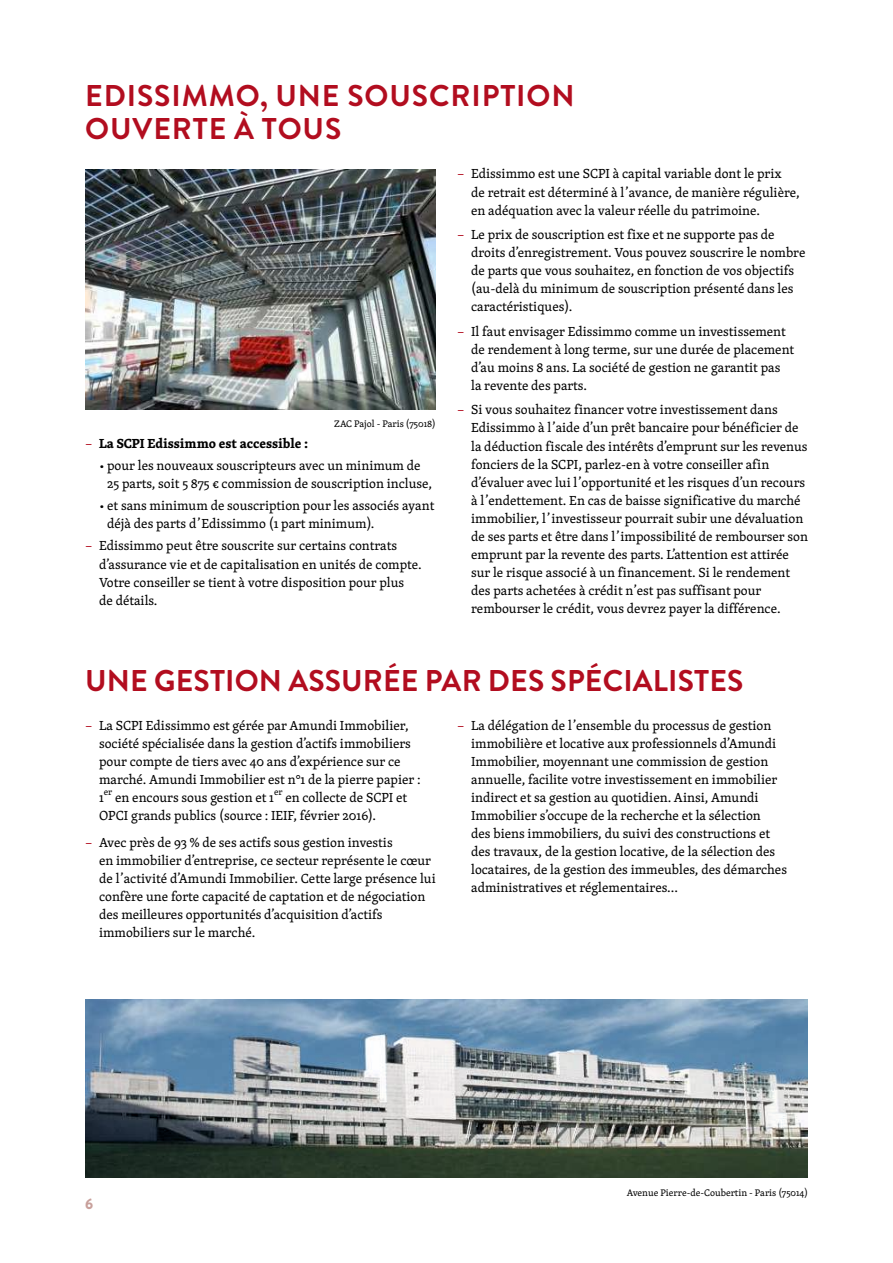
<style>
.page{position:relative;width:893px;height:1263px;background:#fff}
.page>*{position:absolute;margin:0;border:0;box-sizing:border-box;transform-origin:0 0}
.t1{font:700 30px/33px "Brandon Grotesque";letter-spacing:.025em;color:#b20d1f}
.t2{font:700 30px "Brandon Grotesque";letter-spacing:.005em;color:#b20d1f}
.t3{font:900 15px "Brandon Grotesque";color:#c8a09b}
.t4{font:13.5px/18px "Skolar Basic";color:#000}
.t5{font:700 13.5px "Skolar Basic";color:#000}
.t6{font:9.75px "Skolar Basic";color:#000}
.t7{font:9.45px "Skolar Basic";color:#000}
.s1{font-weight:400;color:#b20d1f}
.s2{color:#b20d1f}
</style>
<div class="page">
<img style="left:85px;top:169px;width:351px;height:240px">
<img style="left:85px;top:999px;width:723px;height:179px">
<h1 class="t1" style="left:85px;top:79px;width:491px">EDISSIMMO, UNE SOUSCRIPTION<br>OUVERTE À TOUS</h1>
<p class="t6" style="left:334px;top:418px;width:103px">ZAC Pajol - Paris (75018)</p>
<p class="t5" style="left:85px;top:438px;width:225px"><span class="s1">−</span> La SCPI Edissimmo est accessible :</p>
<p class="t4" style="left:107px;top:456px;width:326px;text-indent:-9px">• pour les nouveaux souscripteurs avec un minimum de<br>25 parts, soit 5 875 € commission de souscription incluse,</p>
<p class="t4" style="left:107px;top:497px;width:329px;text-indent:-9px">• et sans minimum de souscription pour les associés ayant déjà des parts d’Edissimmo (1 part minimum).</p>
<p class="t4" style="left:99px;top:537px;width:324px;text-indent:-14px"><span class="s2">−</span> Edissimmo peut être souscrite sur certains contrats d’assurance vie et de capitalisation en unités de compte.<br>Votre conseiller se tient à votre disposition pour plus<br>de détails.</p>
<p class="t4" style="left:471px;top:165px;width:330px;text-indent:-14px"><span class="s2">−</span> Edissimmo est une SCPI à capital variable dont le prix<br>de retrait est déterminé à l’avance, de manière régulière, en adéquation avec la valeur réelle du patrimoine.</p>
<p class="t4" style="left:471px;top:226px;width:336px;text-indent:-14px"><span class="s2">−</span> Le prix de souscription est fixe et ne supporte pas de droits d’enregistrement. Vous pouvez souscrire le nombre de parts que vous souhaitez, en fonction de vos objectifs (au-delà du minimum de souscription présenté dans les caractéristiques).</p>
<p class="t4" style="left:471px;top:322px;width:325px;text-indent:-14px"><span class="s2">−</span> Il faut envisager Edissimmo comme un investissement de rendement à long terme, sur une durée de placement d’au moins 8 ans. La société de gestion ne garantit pas<br>la revente des parts.</p>
<p class="t4" style="left:471px;top:401px;width:338px;text-indent:-14px"><span class="s2">−</span> Si vous souhaitez financer votre investissement dans Edissimmo à l’aide d’un prêt bancaire pour bénéficier de la déduction fiscale des intérêts d’emprunt sur les revenus fonciers de la SCPI, parlez-en à votre conseiller afin d’évaluer avec lui l’opportunité et les risques d’un recours à l’endettement. En cas de baisse significative du marché immobilier, l’investisseur pourrait subir une dévaluation de ses parts et être dans l’impossibilité de rembourser son emprunt par la revente des parts. L’attention est attirée sur le risque associé à un financement. Si le rendement des parts achetées à crédit n’est pas suffisant pour rembourser le crédit, vous devrez payer la différence.</p>
<h1 class="t2" style="left:85px;top:663px;width:660px">UNE GESTION ASSURÉE PAR DES SPÉCIALISTES</h1>
<p class="t4" style="left:99px;top:717px;width:323px;text-indent:-14px"><span class="s2">−</span> La SCPI Edissimmo est gérée par Amundi Immobilier, société spécialisée dans la gestion d’actifs immobiliers pour compte de tiers avec 40 ans d’expérience sur ce marché. Amundi Immobilier est n°1 de la pierre papier :<br>1</p>
<p class="t4" style="left:471px;top:717px;width:317px;text-indent:-14px"><span class="s2">−</span> La délégation de l’ensemble du processus de gestion immobilière et locative aux professionnels d’Amundi Immobilier, moyennant une commission de gestion annuelle, facilite votre investissement en immobilier indirect et sa gestion au quotidien. Ainsi, Amundi Immobilier s’occupe de la recherche et la sélection<br>des biens immobiliers, du suivi des constructions et des travaux, de la gestion locative, de la sélection des locataires, de la gestion des immeubles, des démarches administratives et réglementaires...</p>
<p class="t7" style="left:104px;top:787px;width:10px">er</p>
<p class="t4" style="left:115px;top:789px;width:160px">en encours sous gestion et 1</p>
<p class="t7" style="left:274px;top:787px;width:10px">er</p>
<p class="t4" style="left:99px;top:789px;width:310px;text-indent:186px">en collecte de SCPI et<br>OPCI grands publics (source : IEIF, février 2016).</p>
<p class="t4" style="left:99px;top:833px;width:338px;text-indent:-14px"><span class="s2">−</span> Avec près de 93 % de ses actifs sous gestion investis<br>en immobilier d’entreprise, ce secteur représente le cœur de l’activité d’Amundi Immobilier. Cette large présence lui confère une forte capacité de captation et de négociation des meilleures opportunités d’acquisition d’actifs immobiliers sur le marché.</p>
<p class="t3" style="left:85px;top:1195px;width:10px">6</p>
<p class="t6" style="left:627px;top:1187px;width:183px">Avenue Pierre-de-Coubertin - Paris (75014)</p>
</div>
